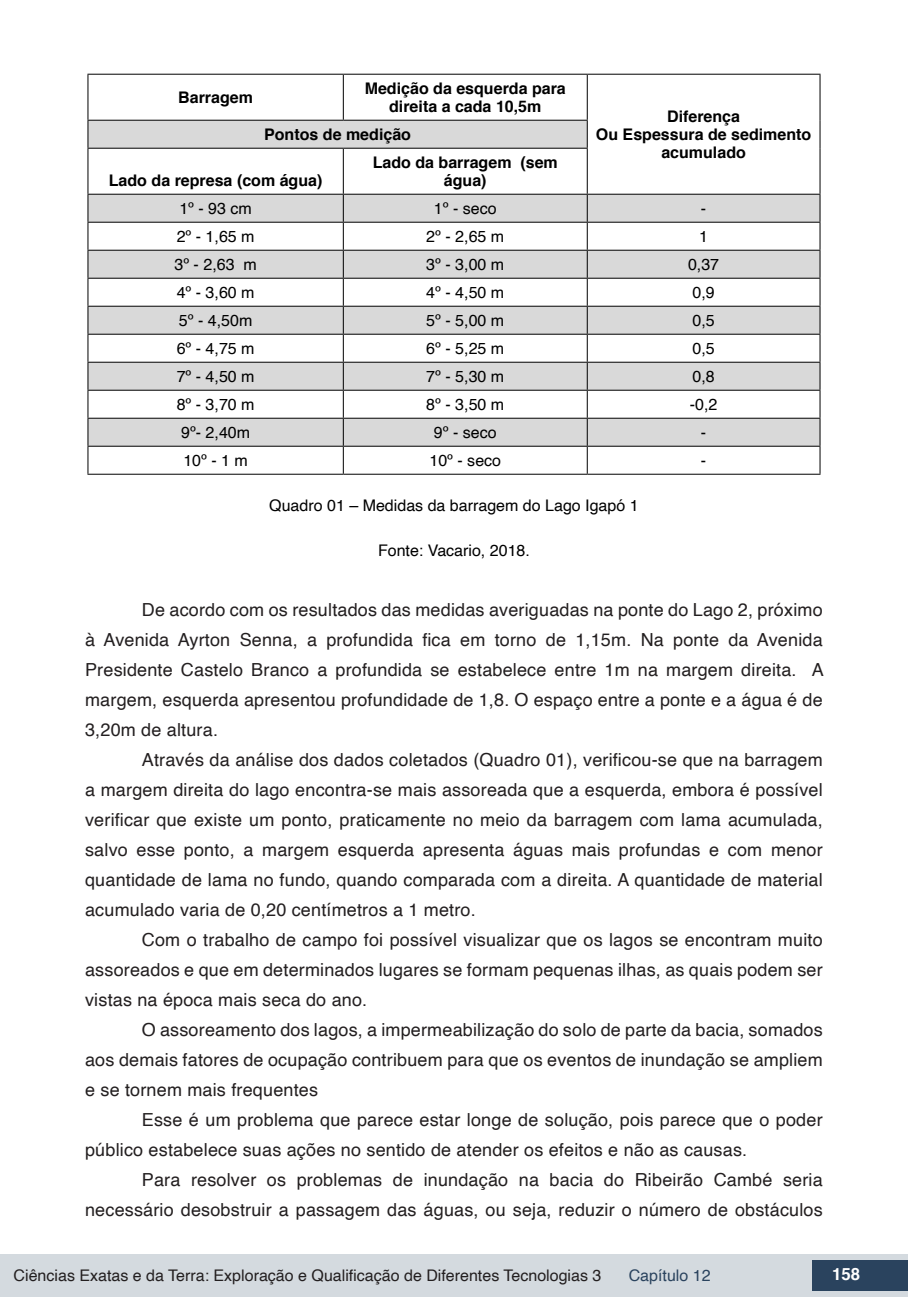
<style>
.page{position:relative;width:908px;height:1304px;background:#fff}
.page>*{position:absolute;margin:0;border:0;box-sizing:border-box;transform-origin:0 0}
.txt{font:18px/30px "Helvetica";letter-spacing:.01em;color:#231f20;text-align:justify}
.t1{font:700 16.8px "Helvetica";color:#fff}
.tab_txt_centro{font:16px "Helvetica";color:#000}
.tab_txt_centro-2{font:700 16px/18px "Helvetica";color:#000;text-align:center}
.t2{font:16px "Helvetica";color:#231f20}
.info_tab_graf_imag{font:16px "Helvetica";color:#000}
.t3{font:16px "Helvetica";color:#2a435e}
</style>
<div class="page">
<div style="left:0;top:1254px;width:906px;height:43px;background:#d4dadf"></div>
<div style="left:812px;top:1261px;width:95px;height:30px;background:#2a435e"></div>
<svg style="left:88px;top:120px;width:731px;height:326px;fill:#d9d9d9"></svg>
<hr style="left:87px;top:74px;width:256px;height:1px;background:#000">
<hr style="left:87px;top:75px;width:1px;height:45px;background:#000">
<hr style="left:343px;top:74px;width:244px;height:1px;background:#000">
<hr style="left:342px;top:75px;width:1px;height:45px;background:#000">
<hr style="left:587px;top:74px;width:233px;height:1px;background:#000">
<hr style="left:586px;top:75px;width:1px;height:45px;background:#000">
<hr style="left:819px;top:75px;width:1px;height:45px;background:#000">
<svg style="left:819px;top:120px;width:1px;height:28px"></svg>
<hr style="left:819px;top:148px;width:1px;height:46px;background:#000">
<hr style="left:87px;top:120px;width:256px;height:1px;background:#000">
<svg style="left:87px;top:121px;width:1px;height:27px"></svg>
<hr style="left:343px;top:120px;width:244px;height:1px;background:#000">
<svg style="left:586px;top:121px;width:1px;height:27px"></svg>
<hr style="left:87px;top:148px;width:256px;height:1px;background:#000">
<hr style="left:87px;top:149px;width:1px;height:45px;background:#000">
<hr style="left:343px;top:148px;width:244px;height:1px;background:#000">
<hr style="left:342px;top:149px;width:1px;height:45px;background:#000">
<hr style="left:586px;top:149px;width:1px;height:45px;background:#000">
<hr style="left:87px;top:194px;width:256px;height:1px;background:#000">
<hr style="left:343px;top:194px;width:244px;height:1px;background:#000">
<hr style="left:587px;top:194px;width:233px;height:1px;background:#000">
<hr style="left:87px;top:222px;width:256px;height:1px;background:#000">
<hr style="left:343px;top:222px;width:244px;height:1px;background:#000">
<hr style="left:587px;top:222px;width:233px;height:1px;background:#000">
<hr style="left:87px;top:250px;width:256px;height:1px;background:#000">
<hr style="left:343px;top:250px;width:244px;height:1px;background:#000">
<hr style="left:587px;top:250px;width:233px;height:1px;background:#000">
<hr style="left:87px;top:278px;width:256px;height:1px;background:#000">
<hr style="left:343px;top:278px;width:244px;height:1px;background:#000">
<hr style="left:587px;top:278px;width:233px;height:1px;background:#000">
<hr style="left:87px;top:306px;width:256px;height:1px;background:#000">
<hr style="left:343px;top:306px;width:244px;height:1px;background:#000">
<hr style="left:587px;top:306px;width:233px;height:1px;background:#000">
<hr style="left:87px;top:334px;width:256px;height:1px;background:#000">
<hr style="left:343px;top:334px;width:244px;height:1px;background:#000">
<hr style="left:587px;top:334px;width:233px;height:1px;background:#000">
<hr style="left:87px;top:362px;width:256px;height:1px;background:#000">
<hr style="left:343px;top:362px;width:244px;height:1px;background:#000">
<hr style="left:587px;top:362px;width:233px;height:1px;background:#000">
<hr style="left:87px;top:390px;width:256px;height:1px;background:#000">
<hr style="left:343px;top:390px;width:244px;height:1px;background:#000">
<hr style="left:587px;top:390px;width:233px;height:1px;background:#000">
<hr style="left:87px;top:418px;width:256px;height:1px;background:#000">
<hr style="left:343px;top:418px;width:244px;height:1px;background:#000">
<hr style="left:587px;top:418px;width:233px;height:1px;background:#000">
<hr style="left:87px;top:446px;width:256px;height:1px;background:#000">
<svg style="left:87px;top:195px;width:1px;height:279px"></svg>
<hr style="left:343px;top:446px;width:244px;height:1px;background:#000">
<svg style="left:342px;top:195px;width:1px;height:279px"></svg>
<hr style="left:587px;top:446px;width:233px;height:1px;background:#000">
<svg style="left:586px;top:195px;width:1px;height:279px"></svg>
<svg style="left:819px;top:195px;width:1px;height:279px"></svg>
<hr style="left:87px;top:474px;width:256px;height:1px;background:#000">
<hr style="left:343px;top:474px;width:244px;height:1px;background:#000">
<hr style="left:587px;top:474px;width:233px;height:1px;background:#000">
<p class="tab_txt_centro-2" style="left:178px;top:89px;width:76px">Barragem</p>
<p class="tab_txt_centro-2" style="left:364px;top:80px;width:202px">Medição da esquerda para direita a cada 10,5m</p>
<p class="tab_txt_centro-2" style="left:264px;top:126px;width:148px">Pontos de medição</p>
<p class="tab_txt_centro-2" style="left:109px;top:172px;width:215px">Lado da represa (com água)</p>
<p class="tab_txt_centro-2" style="left:372px;top:154px;width:186px">Lado da barragem (sem água)</p>
<p class="tab_txt_centro-2" style="left:666px;top:108px;width:74px">Diferença</p>
<p class="tab_txt_centro-2" style="left:595px;top:126px;width:217px">Ou Espessura de sedimento acumulado</p>
<p class="tab_txt_centro" style="left:179px;top:196px;width:74px">1º - 93 cm</p>
<p class="tab_txt_centro" style="left:433px;top:196px;width:64px">1º - seco</p>
<p class="tab_txt_centro" style="left:700px;top:196px;width:7px">-</p>
<p class="tab_txt_centro" style="left:176px;top:224px;width:79px">2º - 1,65 m</p>
<p class="tab_txt_centro" style="left:426px;top:224px;width:79px">2º - 2,65 m</p>
<p class="tab_txt_centro" style="left:698px;top:224px;width:10px">1</p>
<p class="tab_txt_centro" style="left:174px;top:252px;width:84px">3º - 2,63 m</p>
<p class="tab_txt_centro" style="left:426px;top:252px;width:79px">3º - 3,00 m</p>
<p class="tab_txt_centro" style="left:687px;top:252px;width:33px">0,37</p>
<p class="tab_txt_centro" style="left:176px;top:280px;width:79px">4º - 3,60 m</p>
<p class="tab_txt_centro" style="left:426px;top:280px;width:79px">4º - 4,50 m</p>
<p class="tab_txt_centro" style="left:692px;top:280px;width:24px">0,9</p>
<p class="tab_txt_centro" style="left:179px;top:308px;width:75px">5º - 4,50m</p>
<p class="tab_txt_centro" style="left:426px;top:308px;width:79px">5º - 5,00 m</p>
<p class="tab_txt_centro" style="left:692px;top:308px;width:24px">0,5</p>
<p class="tab_txt_centro" style="left:176px;top:336px;width:79px">6º - 4,75 m</p>
<p class="tab_txt_centro" style="left:426px;top:336px;width:79px">6º - 5,25 m</p>
<p class="tab_txt_centro" style="left:692px;top:336px;width:24px">0,5</p>
<p class="tab_txt_centro" style="left:176px;top:364px;width:79px">7º - 4,50 m</p>
<p class="tab_txt_centro" style="left:426px;top:364px;width:79px">7º - 5,30 m</p>
<p class="tab_txt_centro" style="left:692px;top:364px;width:24px">0,8</p>
<p class="tab_txt_centro" style="left:176px;top:392px;width:79px">8º - 3,70 m</p>
<p class="tab_txt_centro" style="left:426px;top:392px;width:79px">8º - 3,50 m</p>
<p class="tab_txt_centro" style="left:689px;top:392px;width:29px">-0,2</p>
<p class="tab_txt_centro" style="left:181px;top:420px;width:70px">9º- 2,40m</p>
<p class="tab_txt_centro" style="left:433px;top:420px;width:64px">9º - seco</p>
<p class="tab_txt_centro" style="left:700px;top:420px;width:7px">-</p>
<p class="tab_txt_centro" style="left:183px;top:448px;width:66px">10º - 1 m</p>
<p class="tab_txt_centro" style="left:429px;top:448px;width:73px">10º - seco</p>
<p class="tab_txt_centro" style="left:700px;top:448px;width:7px">-</p>
<p class="info_tab_graf_imag" style="left:269px;top:493px;width:371px">Quadro 01 – Medidas da barragem do Lago Igapó 1</p>
<p class="info_tab_graf_imag" style="left:378px;top:538px;width:153px">Fonte: Vacario, 2018.</p>
<p class="txt" style="left:85px;top:595px;width:739px;text-indent:57px">De acordo com os resultados das medidas averiguadas na ponte do Lago 2, próximo à Avenida Ayrton Senna, a profundida fica em torno de 1,15m. Na ponte da Avenida Presidente Castelo Branco a profundida se estabelece entre 1m na margem direita. A margem, esquerda apresentou profundidade de 1,8. O espaço entre a ponte e a água é de 3,20m de altura.</p>
<p class="txt" style="left:85px;top:745px;width:738px;text-indent:57px">Através da análise dos dados coletados (Quadro 01), verificou-se que na barragem a margem direita do lago encontra-se mais assoreada que a esquerda, embora é possível verificar que existe um ponto, praticamente no meio da barragem com lama acumulada, salvo esse ponto, a margem esquerda apresenta águas mais profundas e com menor quantidade de lama no fundo, quando comparada com a direita. A quantidade de material acumulado varia de 0,20 centímetros a 1 metro.</p>
<p class="txt" style="left:85px;top:925px;width:738px;text-indent:57px">Com o trabalho de campo foi possível visualizar que os lagos se encontram muito assoreados e que em determinados lugares se formam pequenas ilhas, as quais podem ser vistas na época mais seca do ano.</p>
<p class="txt" style="left:85px;top:1015px;width:738px;text-indent:57px">O assoreamento dos lagos, a impermeabilização do solo de parte da bacia, somados aos demais fatores de ocupação contribuem para que os eventos de inundação se ampliem e se tornem mais frequentes</p>
<p class="txt" style="left:85px;top:1105px;width:738px;text-indent:57px">Esse é um problema que parece estar longe de solução, pois parece que o poder público estabelece suas ações no sentido de atender os efeitos e não as causas.</p>
<p class="txt" style="left:85px;top:1165px;width:738px;text-align:right">Para resolver os problemas de inundação na bacia do Ribeirão Cambé seria necessário desobstruir a passagem das águas, ou seja, reduzir o número de obstáculos</p>
<p class="t2" style="left:14px;top:1263px;width:589px">Ciências Exatas e da Terra: Exploração e Qualificação de Diferentes Tecnologias 3</p>
<p class="t3" style="left:628px;top:1263px;width:83px">Capítulo 12</p>
<p class="t1" style="left:831px;top:1261px;width:30px">158</p>
</div>
